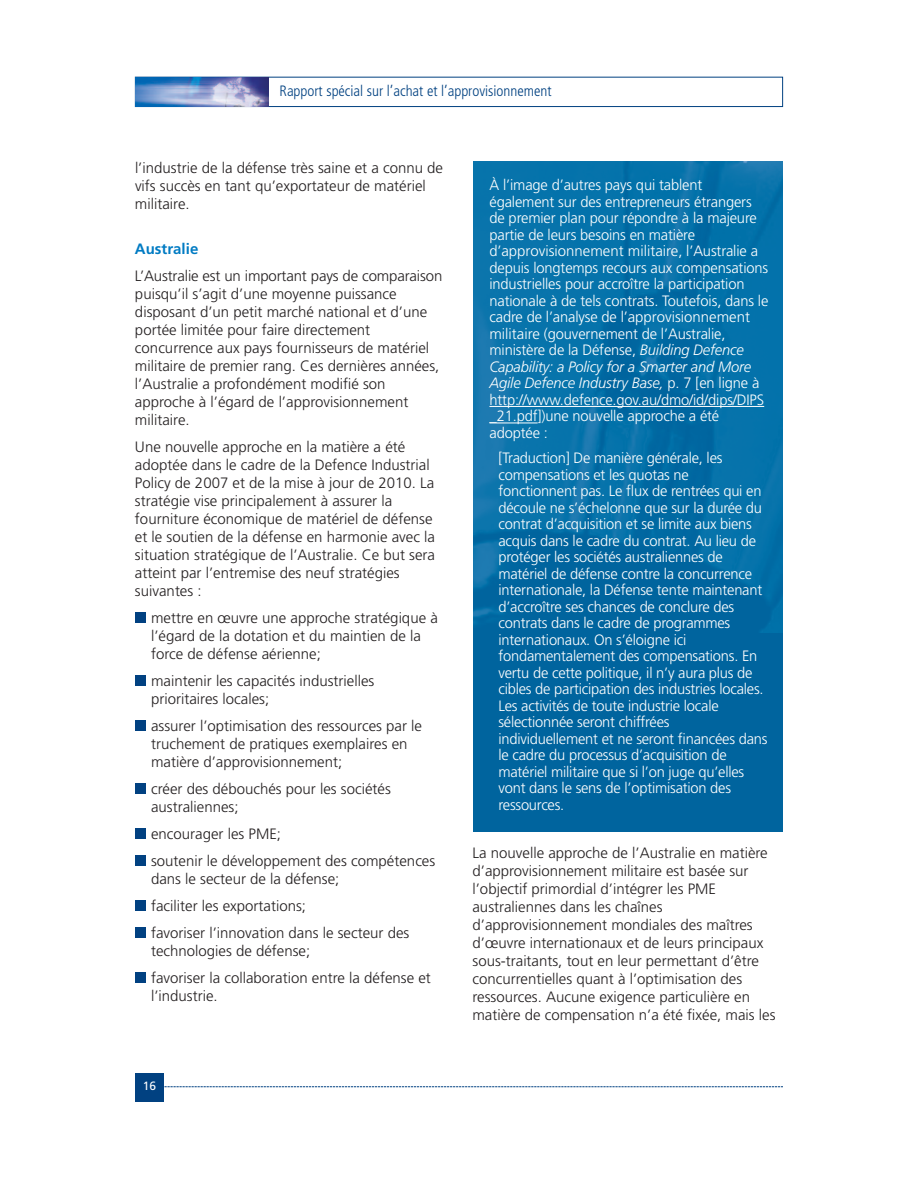
<style>
.page{position:relative;width:918px;height:1188px;background:#fff}
.page>*{position:absolute;margin:0;border:0;box-sizing:border-box;transform-origin:0 0}
.t1{font:300 15px/18px "Frutiger LT Std";color:#231f20}
.t2{font:300 15px/16.5px "Frutiger LT Std";letter-spacing:-.015em;color:#fff}
.t3{font:300 condensed 15px "Frutiger";color:#014181}
.t4{font:700 15px "Frutiger LT Std";color:#007bc3}
.t5{font:12px "Frutiger";color:#fff}
.s1{font-style:italic}
</style>
<div class="page">
<div style="left:135px;top:1073px;width:28px;height:28px;background:#014181"></div>
<div style="left:135px;top:784px;width:10px;height:10px;background:#014181"></div>
<div style="left:135px;top:721px;width:10px;height:10px;background:#014181"></div>
<div style="left:135px;top:676px;width:10px;height:10px;background:#014181"></div>
<div style="left:135px;top:613px;width:10px;height:10px;background:#014181"></div>
<div style="left:135px;top:973px;width:10px;height:10px;background:#014181"></div>
<div style="left:135px;top:928px;width:10px;height:10px;background:#014181"></div>
<div style="left:135px;top:901px;width:10px;height:10px;background:#014181"></div>
<div style="left:135px;top:856px;width:10px;height:10px;background:#014181"></div>
<div style="left:135px;top:829px;width:10px;height:10px;background:#014181"></div>
<div style="left:474px;top:162px;width:309px;height:670px;background:#00649e"></div>
<img style="left:474px;top:162px;width:309px;height:471px">
<hr style="left:489px;top:406px;width:275px;height:1px;background:#fff">
<hr style="left:489px;top:423px;width:49px;height:1px;background:#fff">
<div style="left:135px;top:77px;width:648px;height:30px;border:1px solid #014181"></div>
<img style="left:135px;top:77px;width:134px;height:30px">
<svg style="left:163px;top:1086px;width:620px;height:1px"></svg>
<p class="t3" style="left:280px;top:85px;width:274px">Rapport spécial sur l’achat et l’approvisionnement</p>
<p class="t1" style="left:135px;top:160px;width:310px">l’industrie de la défense très saine et a connu de vifs succès en tant qu’exportateur de matériel militaire.</p>
<p class="t4" style="left:135px;top:243px;width:65px">Australie</p>
<p class="t1" style="left:135px;top:268px;width:309px">L’Australie est un important pays de comparaison puisqu’il s’agit d’une moyenne puissance disposant d’un petit marché national et d’une portée limitée pour faire directement concurrence aux pays fournisseurs de matériel militaire de premier rang. Ces dernières années, l’Australie a profondément modifié son approche à l’égard de l’approvisionnement militaire.</p>
<p class="t1" style="left:135px;top:439px;width:302px">Une nouvelle approche en la matière a été adoptée dans le cadre de la Defence Industrial Policy de 2007 et de la mise à jour de 2010. La stratégie vise principalement à assurer la fourniture économique de matériel de défense et le soutien de la défense en harmonie avec la situation stratégique de l’Australie. Ce but sera atteint par l’entremise des neuf stratégies suivantes :</p>
<p class="t1" style="left:151px;top:610px;width:288px">mettre en œuvre une approche stratégique à l’égard de la dotation et du maintien de la force de défense aérienne;</p>
<p class="t1" style="left:151px;top:673px;width:225px">maintenir les capacités industrielles prioritaires locales;</p>
<p class="t1" style="left:151px;top:718px;width:272px">assurer l’optimisation des ressources par le truchement de pratiques exemplaires en matière d’approvisionnement;</p>
<p class="t1" style="left:151px;top:781px;width:241px">créer des débouchés pour les sociétés australiennes;</p>
<p class="t1" style="left:151px;top:821px;width:286px;line-height:27px">encourager les PME;<br>soutenir le développement des compétences</p>
<p class="t1" style="left:151px;top:866px;width:260px;line-height:27px">dans le secteur de la défense;<br>faciliter les exportations;<br>favoriser l’innovation dans le secteur des</p>
<p class="t1" style="left:151px;top:938px;width:281px;line-height:27px">technologies de défense;<br>favoriser la collaboration entre la défense et</p>
<p class="t1" style="left:151px;top:988px;width:68px">l’industrie.</p>
<p class="t5" style="left:143px;top:1081px;width:15px">16</p>
<p class="t2" style="left:489px;top:178px;width:280px">À l’image d’autres pays qui tablent également sur des entrepreneurs étrangers de premier plan pour répondre à la majeure partie de leurs besoins en matière d’approvisionnement militaire, l’Australie a depuis longtemps recours aux compensations industrielles pour accroître la participation nationale à de tels contrats. Toutefois, dans le cadre de l’analyse de l’approvisionnement militaire (gouvernement de l’Australie, ministère de la Défense, <span class="s1">Building Defence Capability: a Policy for a Smarter and More Agile Defence Industry Base,</span> p. 7 [en ligne à http://www.defence.gov.au/dmo/id/dips/DIPS _21.pdf])une nouvelle approche a été adoptée :</p>
<p class="t2" style="left:498px;top:451px;width:271px">[Traduction] De manière générale, les compensations et les quotas ne fonctionnent pas. Le flux de rentrées qui en découle ne s’échelonne que sur la durée du contrat d’acquisition et se limite aux biens acquis dans le cadre du contrat. Au lieu de protéger les sociétés australiennes de matériel de défense contre la concurrence internationale, la Défense tente maintenant d’accroître ses chances de conclure des contrats dans le cadre de programmes internationaux. On s’éloigne ici fondamentalement des compensations. En vertu de cette politique, il n’y aura plus de cibles de participation des industries locales.<br>Les activités de toute industrie locale sélectionnée seront chiffrées individuellement et ne seront financées dans le cadre du processus d’acquisition de matériel militaire que si l’on juge qu’elles vont dans le sens de l’optimisation des ressources.</p>
<p class="t1" style="left:472px;top:845px;width:305px">La nouvelle approche de l’Australie en matière d’approvisionnement militaire est basée sur l’objectif primordial d’intégrer les PME australiennes dans les chaînes d’approvisionnement mondiales des maîtres d’œuvre internationaux et de leurs principaux sous-traitants, tout en leur permettant d’être concurrentielles quant à l’optimisation des ressources. Aucune exigence particulière en matière de compensation n’a été fixée, mais les</p>
</div>
